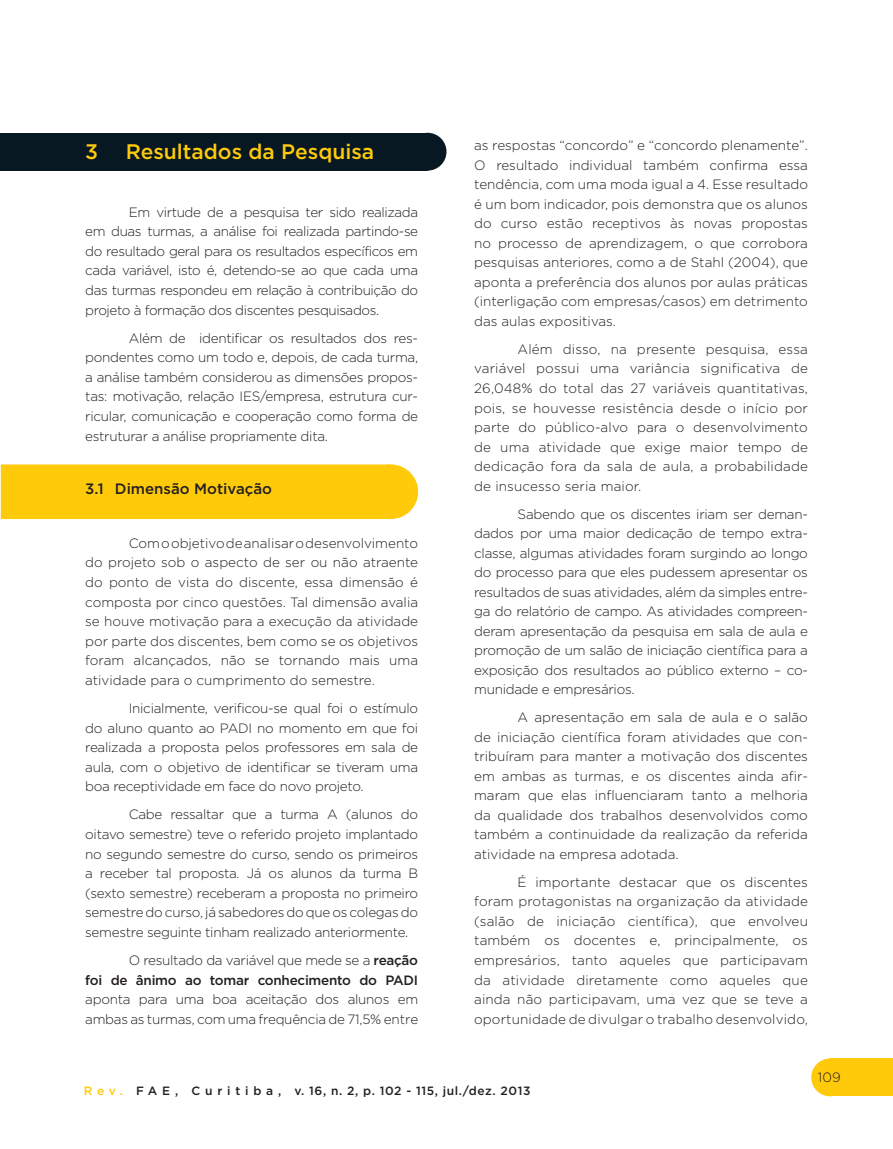
<style>
.page{position:relative;width:893px;height:1149px;background:#fff}
.page>*{position:absolute;margin:0;border:0;box-sizing:border-box;transform-origin:0 0}
.T1_copy{font:500 21px "Gotham";color:#feca0a}
.T2{font:500 15px "Gotham";color:#231f20}
.Texto_PN{font:300 13.5px/19.5px "Gotham";letter-spacing:-.02em;color:#231f20;text-align:justify}
.t1{font:500 12px "Gotham";letter-spacing:.05em;color:#231f20}
.s1{font-weight:500}
.s2{color:#feca0a}
</style>
<div class="page">
<div style="left:830px;top:1058px;width:63px;height:37px;background:#feca0a"></div>
<div style="left:811px;top:1058px;width:38px;height:37px;background:#feca0a;border-radius:50%"></div>
<div style="left:1px;top:464px;width:390px;height:55px;background:#feca0a"></div>
<div style="left:364px;top:464px;width:54px;height:55px;background:#feca0a;border-radius:50%"></div>
<div style="left:0;top:133px;width:428px;height:37px;background:#071822"></div>
<div style="left:409px;top:133px;width:37px;height:37px;background:#071822;border-radius:50%"></div>
<p class="T1_copy" style="left:85px;top:139px;width:14px">3</p>
<p class="T1_copy" style="left:126px;top:139px;width:250px">Resultados da Pesquisa</p>
<p class="Texto_PN" style="left:85px;top:202px;width:334px;text-indent:44px">Em virtude de a pesquisa ter sido realizada em duas turmas, a análise foi realizada partindo-se do resultado geral para os resultados específicos em cada variável, isto é, detendo-se ao que cada uma das turmas respondeu em relação à contribuição do projeto à formação dos discentes pesquisados.</p>
<p class="Texto_PN" style="left:85px;top:328px;width:334px;text-align:left;text-indent:44px">Além de identificar os resultados dos res&shy;pondentes como um todo e, depois, de cada turma, a análise também considerou as dimensões propos&shy;tas: motivação, relação IES/empresa, estrutura cur&shy;ricular, comunicação e cooperação como forma de estruturar a análise propriamente dita.</p>
<p class="T2" style="left:85px;top:480px;width:188px">3.1 Dimensão Motivação</p>
<p class="Texto_PN" style="left:85px;top:533px;width:334px;text-indent:44px">Com o objetivo de analisar o desenvolvimento do projeto sob o aspecto de ser ou não atraente do ponto de vista do discente, essa dimensão é composta por cinco questões. Tal dimensão avalia se houve motivação para a execução da atividade por parte dos discentes, bem como se os objetivos foram alcançados, não se tornando mais uma atividade para o cumprimento do semestre.</p>
<p class="Texto_PN" style="left:85px;top:698px;width:334px;text-indent:44px">Inicialmente, verificou-se qual foi o estímulo do aluno quanto ao PADI no momento em que foi realizada a proposta pelos professores em sala de aula, com o objetivo de identificar se tiveram uma boa receptividade em face do novo projeto.</p>
<p class="Texto_PN" style="left:85px;top:804px;width:334px;text-indent:44px">Cabe ressaltar que a turma A (alunos do oitavo semestre) teve o referido projeto implantado no segundo semestre do curso, sendo os primeiros a receber tal proposta. Já os alunos da turma B (sexto semestre) receberam a proposta no primeiro semestre do curso, já sabedores do que os colegas do semestre seguinte tinham realizado anteriormente.</p>
<p class="Texto_PN" style="left:85px;top:949px;width:334px;text-indent:44px">O resultado da variável que mede se a <span class="s1">reação foi de ânimo ao tomar conhecimento do PADI </span>aponta para uma boa aceitação dos alunos em ambas as turmas, com uma frequência de 71,5% entre</p>
<p class="Texto_PN" style="left:474px;top:135px;width:335px">as respostas “concordo” e “concordo plenamente”.<br>O resultado individual também confirma essa tendência, com uma moda igual a 4. Esse resultado é um bom indicador, pois demonstra que os alunos do curso estão receptivos às novas propostas no processo de aprendizagem, o que corrobora pesquisas anteriores, como a de Stahl (2004), que aponta a preferência dos alunos por aulas práticas (interligação com empresas/casos) em detrimento das aulas expositivas.</p>
<p class="Texto_PN" style="left:474px;top:339px;width:335px;text-indent:44px">Além disso, na presente pesquisa, essa variável possui uma variância significativa de 26,048% do total das 27 variáveis quantitativas, pois, se houvesse resistência desde o início por parte do público-alvo para o desenvolvimento de uma atividade que exige maior tempo de dedicação fora da sala de aula, a probabilidade de insucesso seria maior.</p>
<p class="Texto_PN" style="left:474px;top:503px;width:335px;text-indent:44px">Sabendo que os discentes iriam ser deman&shy;dados por uma maior dedicação de tempo extra&shy;classe, algumas atividades foram surgindo ao longo do processo para que eles pudessem apresentar os resultados de suas atividades, além da simples entre&shy;ga do relatório de campo. As atividades compreen&shy;deram apresentação da pesquisa em sala de aula e promoção de um salão de iniciação científica para a exposição dos resultados ao público externo – co&shy;munidade e empresários.</p>
<p class="Texto_PN" style="left:474px;top:707px;width:335px;text-indent:44px">A apresentação em sala de aula e o salão de iniciação científica foram atividades que con&shy;tribuíram para manter a motivação dos discentes em ambas as turmas, e os discentes ainda afir&shy;maram que elas influenciaram tanto a melhoria da qualidade dos trabalhos desenvolvidos como também a continuidade da realização da referida atividade na empresa adotada.</p>
<p class="Texto_PN" style="left:474px;top:871px;width:335px;text-indent:44px">É importante destacar que os discentes foram protagonistas na organização da atividade (salão de iniciação científica), que envolveu também os docentes e, principalmente, os empresários, tanto aqueles que participavam da atividade diretamente como aqueles que ainda não participavam, uma vez que se teve a oportunidade de divulgar o trabalho desenvolvido,</p>
<p class="t1" style="left:84px;top:1083px;width:448px"><span class="s2">R e v .</span> F A E , C u r i t i b a , v. 16, n. 2, p. 102 - 115, jul./dez. 2013</p>
<p class="Texto_PN" style="left:818px;top:1067px;width:24px">109</p>
</div>
